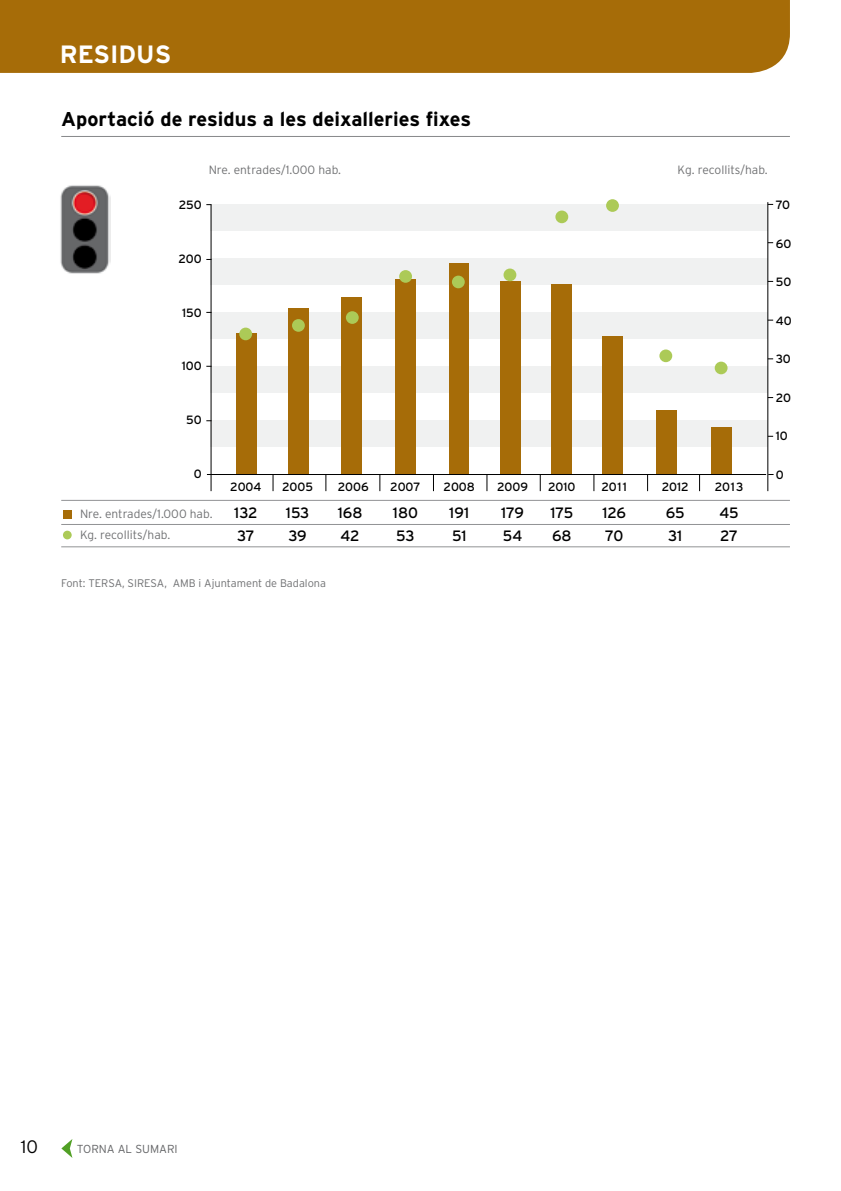
<style>
.page{position:relative;width:841px;height:1191px;background:#fff}
.page>*{position:absolute;margin:0;border:0;box-sizing:border-box;transform-origin:0 0}
.t1{font:700 25px "Interstate";color:#fff}
.t2{font:700 20px "Interstate";color:#000}
.t3{font:300 18px "Interstate";color:#000}
.t4{font:15px/23px "Interstate";letter-spacing:-.01em;color:#000}
.t5{font:300 12px/21.6px "Interstate";color:#707173}
.t6{font:12px "Interstate";color:#000}
.t7{font:300 11.6px "Interstate";color:#646567}
.t8{font:300 11px "Interstate";color:#707173}
</style>
<div class="page">
<div style="left:0;top:0;width:790px;height:73px;background:#a66c08"></div>
<svg style="left:61px;top:1139px;width:11px;height:19px"></svg>
<div style="left:210px;top:366px;width:558px;height:27px;background:#f0f1f1"></div>
<div style="left:210px;top:312px;width:558px;height:27px;background:#f0f1f1"></div>
<div style="left:210px;top:258px;width:558px;height:27px;background:#f0f1f1"></div>
<div style="left:210px;top:204px;width:558px;height:27px;background:#f0f1f1"></div>
<div style="left:210px;top:420px;width:558px;height:27px;background:#f0f1f1"></div>
<div style="left:63px;top:530px;width:9px;height:9px;background:#acca57;border-radius:50%"></div>
<hr style="left:61px;top:500px;width:729px;height:1px;background:#929395">
<hr style="left:61px;top:524px;width:729px;height:1px;background:#929395">
<hr style="left:61px;top:546px;width:729px;height:1px;background:#929395">
<div style="left:63px;top:510px;width:9px;height:8px;background:#a66c08"></div>
<img style="left:60px;top:185px;width:51px;height:89px">
<hr style="left:211px;top:205px;width:1px;height:286px;background:#000">
<div style="left:288px;top:308px;width:21px;height:166px;background:#a66c08"></div>
<div style="left:395px;top:279px;width:21px;height:195px;background:#a66c08"></div>
<div style="left:500px;top:281px;width:21px;height:193px;background:#a66c08"></div>
<div style="left:551px;top:284px;width:20px;height:190px;background:#a66c08"></div>
<div style="left:602px;top:336px;width:20px;height:138px;background:#a66c08"></div>
<div style="left:236px;top:333px;width:20px;height:141px;background:#a66c08"></div>
<div style="left:656px;top:410px;width:20px;height:64px;background:#a66c08"></div>
<div style="left:711px;top:427px;width:21px;height:47px;background:#a66c08"></div>
<div style="left:341px;top:297px;width:21px;height:177px;background:#a66c08"></div>
<div style="left:449px;top:263px;width:19px;height:211px;background:#a66c08"></div>
<hr style="left:767px;top:202px;width:1px;height:289px;background:#000">
<svg style="left:273px;top:475px;width:1px;height:16px"></svg>
<svg style="left:325px;top:475px;width:1px;height:16px"></svg>
<svg style="left:379px;top:475px;width:1px;height:16px"></svg>
<svg style="left:433px;top:475px;width:1px;height:16px"></svg>
<svg style="left:486px;top:475px;width:1px;height:16px"></svg>
<svg style="left:540px;top:475px;width:1px;height:16px"></svg>
<svg style="left:593px;top:475px;width:1px;height:16px"></svg>
<svg style="left:647px;top:475px;width:1px;height:16px"></svg>
<svg style="left:699px;top:475px;width:1px;height:16px"></svg>
<div style="left:239px;top:327px;width:13px;height:13px;background:#acca57;border-radius:50%"></div>
<div style="left:659px;top:349px;width:13px;height:13px;background:#acca57;border-radius:50%"></div>
<div style="left:715px;top:362px;width:12px;height:12px;background:#acca57;border-radius:50%"></div>
<div style="left:292px;top:319px;width:13px;height:13px;background:#acca57;border-radius:50%"></div>
<div style="left:346px;top:311px;width:13px;height:13px;background:#acca57;border-radius:50%"></div>
<div style="left:399px;top:270px;width:13px;height:13px;background:#acca57;border-radius:50%"></div>
<div style="left:452px;top:276px;width:13px;height:12px;background:#acca57;border-radius:50%"></div>
<div style="left:503px;top:268px;width:13px;height:13px;background:#acca57;border-radius:50%"></div>
<div style="left:555px;top:210px;width:13px;height:13px;background:#acca57;border-radius:50%"></div>
<div style="left:606px;top:199px;width:13px;height:13px;background:#acca57;border-radius:50%"></div>
<hr style="left:207px;top:474px;width:559px;height:1px;background:#000">
<hr style="left:61px;top:136px;width:729px;height:1px;background:#87888a">
<h1 class="t1" style="left:60px;top:40px;width:113px">RESIDUS</h1>
<h2 class="t2" style="left:61px;top:108px;width:411px">Aportació de residus a les deixalleries fixes</h2>
<p class="t5" style="left:209px;top:159px;width:134px">Nre. entrades/1.000 hab.</p>
<p class="t5" style="left:677px;top:159px;width:92px">Kg. recollits/hab.</p>
<p class="t6" style="left:179px;top:198px;width:24px">250</p>
<p class="t6" style="left:178px;top:252px;width:25px">200</p>
<p class="t6" style="left:182px;top:306px;width:21px">150</p>
<p class="t6" style="left:182px;top:359px;width:21px">100</p>
<p class="t6" style="left:186px;top:413px;width:17px">50</p>
<p class="t6" style="left:194px;top:467px;width:9px">0</p>
<p class="t5" style="left:80px;top:503px;width:134px">Nre. entrades/1.000 hab.<br>Kg. recollits/hab.</p>
<p class="t6" style="left:230px;top:480px;width:33px">2004</p>
<p class="t4" style="left:234px;top:501px;width:25px">132<br>37</p>
<p class="t6" style="left:282px;top:480px;width:32px">2005</p>
<p class="t4" style="left:286px;top:501px;width:25px">153<br>39</p>
<p class="t6" style="left:338px;top:480px;width:32px">2006</p>
<p class="t4" style="left:338px;top:501px;width:26px">168<br>42</p>
<p class="t6" style="left:390px;top:480px;width:32px">2007</p>
<p class="t4" style="left:393px;top:501px;width:27px">180<br>53</p>
<p class="t6" style="left:444px;top:480px;width:33px">2008</p>
<p class="t4" style="left:449px;top:501px;width:22px">191<br>51</p>
<p class="t6" style="left:497px;top:480px;width:32px">2009</p>
<p class="t4" style="left:501px;top:501px;width:25px">179<br>54</p>
<p class="t6" style="left:548px;top:480px;width:29px">2010</p>
<p class="t4" style="left:550px;top:501px;width:24px">175<br>68</p>
<p class="t6" style="left:601px;top:480px;width:27px">2011</p>
<p class="t4" style="left:602px;top:501px;width:25px">126<br>70</p>
<p class="t6" style="left:662px;top:480px;width:29px">2012</p>
<p class="t4" style="left:666px;top:501px;width:20px">65<br>31</p>
<p class="t6" style="left:715px;top:480px;width:30px">2013</p>
<p class="t4" style="left:719px;top:501px;width:21px">45<br>27</p>
<p class="t6" style="left:776px;top:198px;width:16px">70</p>
<p class="t6" style="left:776px;top:237px;width:17px">60</p>
<p class="t6" style="left:776px;top:275px;width:17px">50</p>
<p class="t6" style="left:776px;top:314px;width:17px">40</p>
<p class="t6" style="left:776px;top:352px;width:17px">30</p>
<p class="t6" style="left:776px;top:391px;width:17px">20</p>
<p class="t6" style="left:776px;top:429px;width:14px">10</p>
<p class="t6" style="left:776px;top:468px;width:9px">0</p>
<p class="t8" style="left:61px;top:577px;width:266px">Font: TERSA, SIRESA, AMB i Ajuntament de Badalona</p>
<h3 class="t3" style="left:21px;top:1136px;width:19px">10</h3>
<p class="t7" style="left:77px;top:1142px;width:103px">TORNA AL SUMARI</p>
</div>
